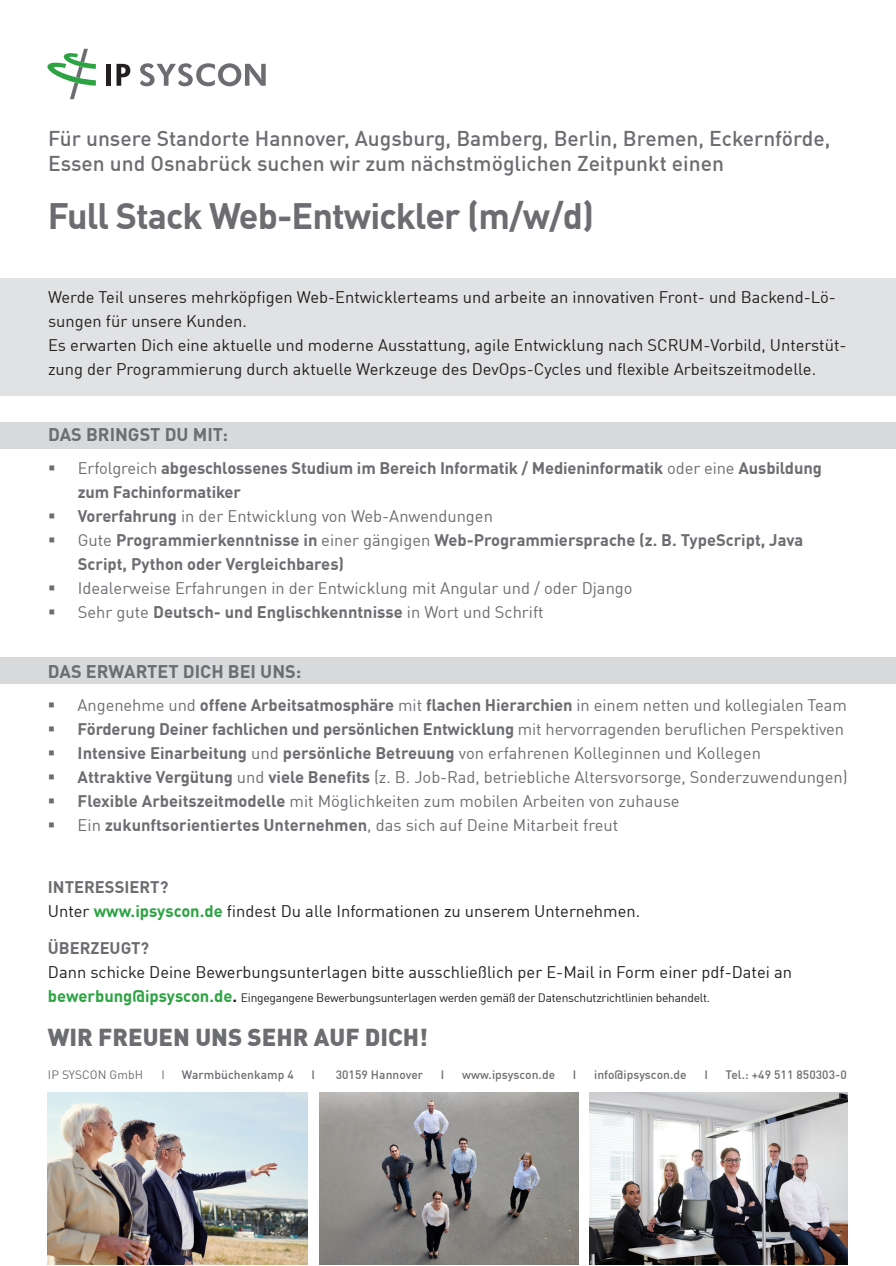
<style>
.page{position:relative;width:896px;height:1266px;background:#fff}
.page>*{position:absolute;margin:0;border:0;box-sizing:border-box;transform-origin:0 0}
.t1{font:700 36px "DIN Offc";letter-spacing:-.025em;color:#6c6d70}
.t2{font:900 24px "DIN Offc";color:#6c6d70}
.t3{font:500 21px/25.5px "DIN Offc";color:#6c6d70}
.t4{font:700 18px "DIN Offc";color:#6c6d70}
.t5{font:16.5px/24px "DIN Offc";color:#6c6d70}
.t6{font:16.5px/24px "DIN Offc";color:#231f20}
.t7{font:700 16.5px/24px "DIN Offc";letter-spacing:-.01em;color:#6c6d70}
.t8{font:12px "DIN Offc";letter-spacing:-.02em;color:#231f20}
.t9{font:500 12px "DIN Offc";letter-spacing:.005em;color:#6c6d70}
.t10{font:12px "DIN Offc";letter-spacing:.005em;color:#6c6d70}
.s1{font-weight:400}
.s2{font-weight:700}
.s3{font-weight:700;color:#6c6d70}
.s4{font-weight:700;color:#2da343}
.s5{font-weight:700;font-size:16.5px;color:#2da343}
.s6{font-weight:700;font-size:16.5px}
</style>
<div class="page">
<hr style="left:107px;top:64px;width:4px;height:22px;background:#231f20">
<svg style="left:116px;top:64px;width:14px;height:22px"></svg>
<svg style="left:140px;top:63px;width:125px;height:23px"></svg>
<svg style="left:47px;top:49px;width:49px;height:50px"></svg>
<img style="left:48px;top:1092px;width:259px;height:172px">
<img style="left:589px;top:1092px;width:258px;height:172px">
<img style="left:319px;top:1092px;width:259px;height:172px">
<div style="left:0;top:278px;width:895px;height:117px;background:#e1e2e4"></div>
<div style="left:0;top:421px;width:895px;height:27px;background:#d8d9db"></div>
<div style="left:0;top:657px;width:895px;height:27px;background:#d8d9db"></div>
<p class="t3" style="left:48px;top:125px;width:783px">Für unsere Standorte Hannover, Augsburg, Bamberg, Berlin, Bremen, Eckernförde,<br>Essen und Osnabrück suchen wir zum nächstmöglichen Zeitpunkt einen</p>
<h1 class="t1" style="left:48px;top:192px;width:547px">Full Stack Web-Entwickler (m/w/d)</h1>
<p class="t6" style="left:48px;top:285px;width:800px">Werde Teil unseres mehrköpfigen Web-Entwicklerteams und arbeite an innovativen Front- und Backend-Lö&shy;sungen für unsere Kunden.<br>Es erwarten Dich eine aktuelle und moderne Ausstattung, agile Entwicklung nach SCRUM-Vorbild, Unterstüt&shy;zung der Programmierung durch aktuelle Werkzeuge des DevOps-Cycles und flexible Arbeitszeitmodelle.</p>
<p class="t4" style="left:48px;top:422px;width:181px">DAS BRINGST DU MIT:</p>
<p class="t7" style="left:78px;top:455px;width:745px"><span class="s1">Erfolgreich</span> abgeschlossenes Studium im Bereich Informatik / Medieninformatik <span class="s1">oder eine</span> Ausbildung zum Fachinformatiker<br>Vorerfahrung <span class="s1">in der Entwicklung von Web-Anwendungen<br>Gute</span> Programmierkenntnisse in <span class="s1">einer gängigen</span> Web-Programmiersprache (z. B. TypeScript, Java Script, Python oder Vergleichbares)</p>
<p class="t5" style="left:78px;top:576px;width:556px">Idealerweise Erfahrungen in der Entwicklung mit Angular und / oder Django<br>Sehr gute <span class="s2">Deutsch- und Englischkenntnisse</span> in Wort und Schrift</p>
<p class="t4" style="left:48px;top:659px;width:255px">DAS ERWARTET DICH BEI UNS:</p>
<p class="t5" style="left:78px;top:692px;width:771px">Angenehme und <span class="s2">offene Arbeitsatmosphäre</span> mit <span class="s2">flachen Hierarchien</span> in einem netten und kollegialen Team <span class="s2">Förderung Deiner fachlichen und persönlichen Entwicklung</span> mit hervorragenden beruflichen Perspektiven <span class="s2">Intensive Einarbeitung</span> und <span class="s2">persönliche Betreuung</span> von erfahrenen Kolleginnen und Kollegen<br><span class="s2">Attraktive Vergütung</span> und <span class="s2">viele Benefits</span> (z. B. Job-Rad, betriebliche Altersvorsorge, Sonderzuwendungen)<br><span class="s2">Flexible Arbeitszeitmodelle</span> mit Möglichkeiten zum mobilen Arbeiten von zuhause<br>Ein <span class="s2">zukunftsorientiertes Unternehmen</span>, das sich auf Deine Mitarbeit freut</p>
<p class="t6" style="left:48px;top:875px;width:593px"><span class="s3">INTERESSIERT?<br></span>Unter <span class="s4">www.ipsyscon.de</span> findest Du alle Informationen zu unserem Unternehmen.</p>
<p class="t7" style="left:48px;top:935px;width:103px">ÜBERZEUGT?</p>
<p class="t6" style="left:48px;top:959px;width:745px">Dann schicke Deine Bewerbungsunterlagen bitte ausschließlich per E-Mail in Form einer pdf-Datei an</p>
<p class="t8" style="left:48px;top:990px;width:663px"><span class="s5">bewerbung@ipsyscon.de</span><span class="s6">.</span> Eingegangene Bewerbungsunterlagen werden gemäß der Datenschutzrichtlinien behandelt.</p>
<h2 class="t2" style="left:48px;top:1021px;width:381px">WIR FREUEN UNS SEHR AUF DICH!</h2>
<p class="t10" style="left:48px;top:1067px;width:97px">IP SYSCON GmbH</p>
<p class="t10" style="left:161px;top:1067px;width:5px">I</p>
<p class="t9" style="left:182px;top:1067px;width:113px">Warmbüchenkamp 4</p>
<p class="t9" style="left:311px;top:1067px;width:5px">I</p>
<p class="t9" style="left:335px;top:1067px;width:89px">30159 Hannover</p>
<p class="t9" style="left:441px;top:1067px;width:5px">I</p>
<p class="t9" style="left:462px;top:1067px;width:94px">www.ipsyscon.de</p>
<p class="t9" style="left:573px;top:1067px;width:5px">I</p>
<p class="t9" style="left:594px;top:1067px;width:94px">info@ipsyscon.de</p>
<p class="t9" style="left:704px;top:1067px;width:5px">I</p>
<p class="t9" style="left:725px;top:1067px;width:123px">Tel.: +49 511 850303-0</p>
</div>
